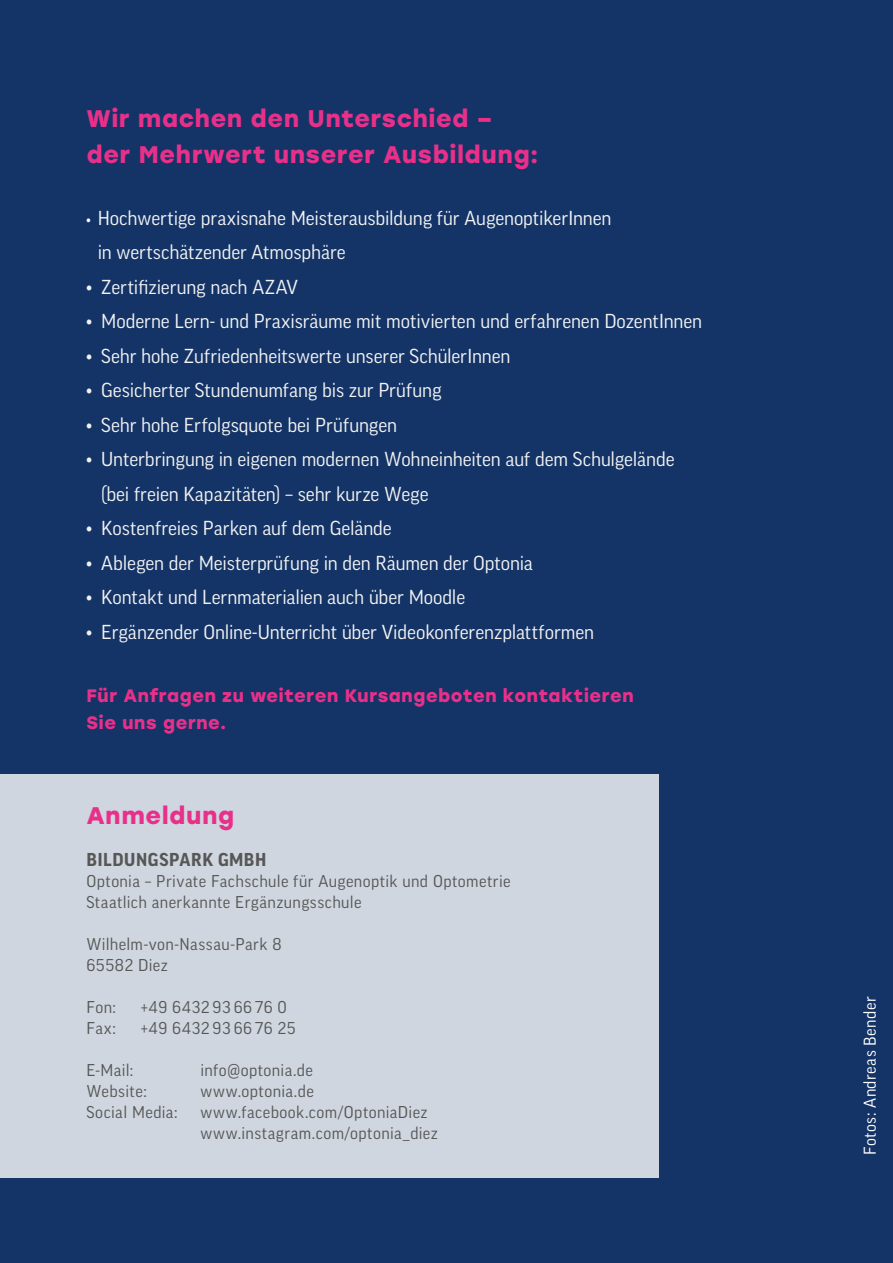
<style>
.page{position:relative;width:893px;height:1263px;background:#143467}
.page>*{position:absolute;margin:0;border:0;box-sizing:border-box;transform-origin:0 0}
.t1{font:700 24px/36px "Stolzl";letter-spacing:.035em;color:#e8308a}
.t2{font:19.5px/34.5px "Good Pro";letter-spacing:-.005em;color:#f2f2f2}
.t3{font:700 18px/27px "Stolzl";letter-spacing:.035em;color:#e8308a}
.t4{font:700 18px "Good Pro";letter-spacing:.03em;color:#575756}
.t5{font:16.5px/21px "Good Pro";letter-spacing:.025em;color:#575756}
.t6{font:16.5px "Good Pro";letter-spacing:.025em;color:#fff}
.s1{font-size:15px;color:#fff}
</style>
<div class="page">
<div style="left:0;top:774px;width:659px;height:404px;background:#d0d6e0"></div>
<p class="t1" style="left:86px;top:100px;width:454px">Wir machen den Unterschied – der Mehrwert unserer Ausbildung:</p>
<p class="t2" style="left:98px;top:201px;width:515px;text-indent:-11px"><span class="s1">•</span> Hochwertige praxisnahe Meisterausbildung für AugenoptikerInnen in wertschätzender Atmosphäre</p>
<p class="t2" style="left:86px;top:270px;width:213px">• Zertifizierung nach AZAV</p>
<p class="t2" style="left:86px;top:304px;width:617px">• Moderne Lern- und Praxisräume mit motivierten und erfahrenen DozentInnen</p>
<p class="t2" style="left:86px;top:338px;width:425px">• Sehr hohe Zufriedenheitswerte unserer SchülerInnen</p>
<p class="t2" style="left:86px;top:373px;width:357px">• Gesicherter Stundenumfang bis zur Prüfung</p>
<p class="t2" style="left:86px;top:407px;width:312px">• Sehr hohe Erfolgsquote bei Prüfungen</p>
<p class="t2" style="left:101px;top:442px;width:575px;text-indent:-15px">• Unterbringung in eigenen modernen Wohneinheiten auf dem Schulgelände (bei freien Kapazitäten) – sehr kurze Wege</p>
<p class="t2" style="left:86px;top:511px;width:307px">• Kostenfreies Parken auf dem Gelände</p>
<p class="t2" style="left:86px;top:545px;width:448px">• Ablegen der Meisterprüfung in den Räumen der Optonia</p>
<p class="t2" style="left:86px;top:580px;width:380px">• Kontakt und Lernmaterialien auch über Moodle</p>
<p class="t2" style="left:86px;top:614px;width:509px">• Ergänzender Online-Unterricht über Videokonferenzplattformen</p>
<p class="t3" style="left:86px;top:681px;width:549px">Für Anfragen zu weiteren Kursangeboten kontaktieren<br>Sie uns gerne.</p>
<p class="t1" style="left:86px;top:796px;width:149px">Anmeldung</p>
<p class="t4" style="left:87px;top:849px;width:181px">BILDUNGSPARK GMBH</p>
<p class="t5" style="left:86px;top:871px;width:426px">Optonia – Private Fachschule für Augenoptik und Optometrie<br>Staatlich anerkannte Ergänzungsschule</p>
<p class="t5" style="left:86px;top:934px;width:197px">Wilhelm-von-Nassau-Park 8<br>65582 Diez</p>
<p class="t5" style="left:86px;top:997px;width:31px">Fon:</p>
<p class="t5" style="left:140px;top:997px;width:148px">+49 6432 93 66 76 0</p>
<p class="t5" style="left:86px;top:1018px;width:31px">Fax:</p>
<p class="t5" style="left:140px;top:1018px;width:157px">+49 6432 93 66 76 25</p>
<p class="t5" style="left:86px;top:1060px;width:48px">E-Mail:</p>
<p class="t5" style="left:200px;top:1060px;width:114px">info@optonia.de</p>
<p class="t5" style="left:86px;top:1081px;width:62px">Website:</p>
<p class="t5" style="left:200px;top:1081px;width:115px">www.optonia.de</p>
<p class="t5" style="left:86px;top:1102px;width:93px">Social Media:</p>
<p class="t5" style="left:200px;top:1102px;width:239px">www.facebook.com/OptoniaDiez www.instagram.com/optonia_diez</p>
<p class="t6" style="left:861px;top:1155px;width:160px;rotate:-90deg">Fotos: Andreas Bender</p>
</div>
